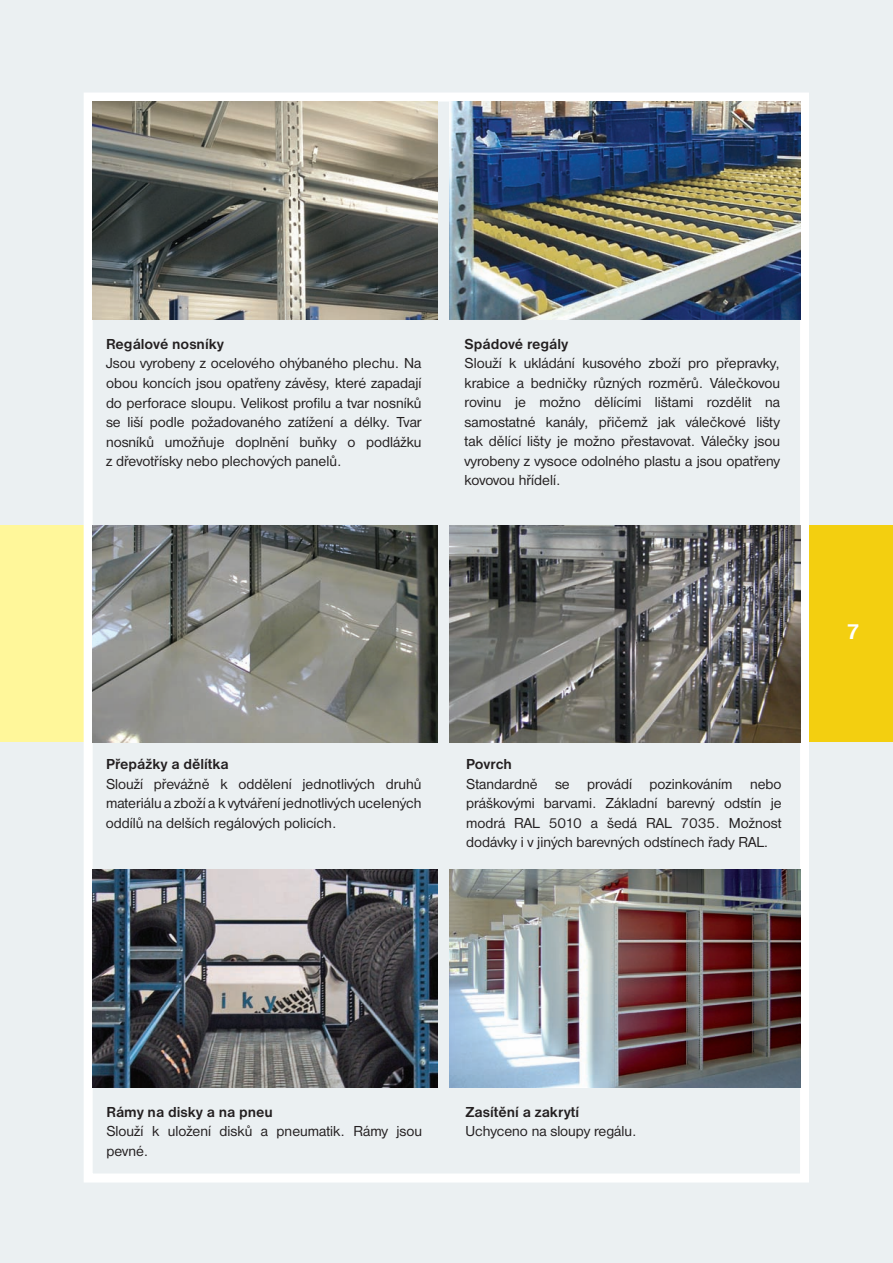
<style>
.page{position:relative;width:893px;height:1263px;background:#fff}
.page>*{position:absolute;margin:0;border:0;box-sizing:border-box;transform-origin:0 0}
.t1{font:700 22.5px "Nimbus Sans DOT";color:#fff}
.t2{font:15px/19.5px "Nimbus Sans DOT";color:#231f20;text-align:justify}
.t3{font:700 15px "Nimbus Sans DOT";color:#231f20}
</style>
<div class="page">
<div style="left:0;top:0;width:892px;height:1262px;background:#ebf0f2"></div>
<div style="left:808px;top:525px;width:84px;height:217px;background:#f3cf10"></div>
<div style="left:0;top:525px;width:84px;height:217px;background:#fff79a"></div>
<div style="left:84px;top:92px;width:724px;height:1090px;border:9px solid #fff"></div>
<img style="left:93px;top:869px;width:344px;height:218px">
<img style="left:449px;top:525px;width:350px;height:217px">
<img style="left:449px;top:869px;width:350px;height:218px">
<img style="left:93px;top:101px;width:344px;height:219px">
<img style="left:93px;top:525px;width:344px;height:217px">
<img style="left:449px;top:101px;width:350px;height:219px">
<p class="t3" style="left:106px;top:335px;width:119px">Regálové nosníky</p>
<p class="t2" style="left:106px;top:354px;width:317px">Jsou vyrobeny z ocelového ohýbaného plechu. Na obou koncích jsou opatřeny závěsy, které zapadají do perforace sloupu. Velikost profilu a tvar nosníků se liší podle požadovaného zatížení a délky. Tvar nosníků umožňuje doplnění buňky o podlážku z dřevotřísky nebo plechových panelů.</p>
<p class="t3" style="left:464px;top:335px;width:105px">Spádové regály</p>
<p class="t2" style="left:464px;top:354px;width:317px">Slouží k ukládání kusového zboží pro přepravky, krabice a bedničky různých rozměrů. Válečkovou rovinu je možno dělícími lištami rozdělit na samostatné kanály, přičemž jak válečkové lišty tak dělící lišty je možno přestavovat. Válečky jsou vyrobeny z vysoce odolného plastu a jsou opatřeny kovovou hřídelí.</p>
<p class="t3" style="left:106px;top:755px;width:124px">Přepážky a dělítka</p>
<p class="t2" style="left:106px;top:773px;width:317px">Slouží převážně k oddělení jednotlivých druhů materiálu a zboží a k vytváření jednotlivých ucelených oddílů na delších regálových policích.</p>
<p class="t3" style="left:466px;top:755px;width:47px">Povrch</p>
<p class="t2" style="left:466px;top:773px;width:317px">Standardně se provádí pozinkováním nebo práškovými barvami. Základní barevný odstín je modrá RAL 5010 a šedá RAL 7035. Možnost dodávky i v jiných barevných odstínech řady RAL.</p>
<h1 class="t1" style="left:845px;top:618px;width:15px">7</h1>
<p class="t3" style="left:106px;top:1102px;width:168px">Rámy na disky a na pneu</p>
<p class="t2" style="left:106px;top:1121px;width:317px">Slouží k uložení disků a pneumatik. Rámy jsou pevné.</p>
<p class="t3" style="left:465px;top:1102px;width:115px">Zasítění a zakrytí</p>
<p class="t2" style="left:465px;top:1121px;width:173px">Uchyceno na sloupy regálu.</p>
</div>
